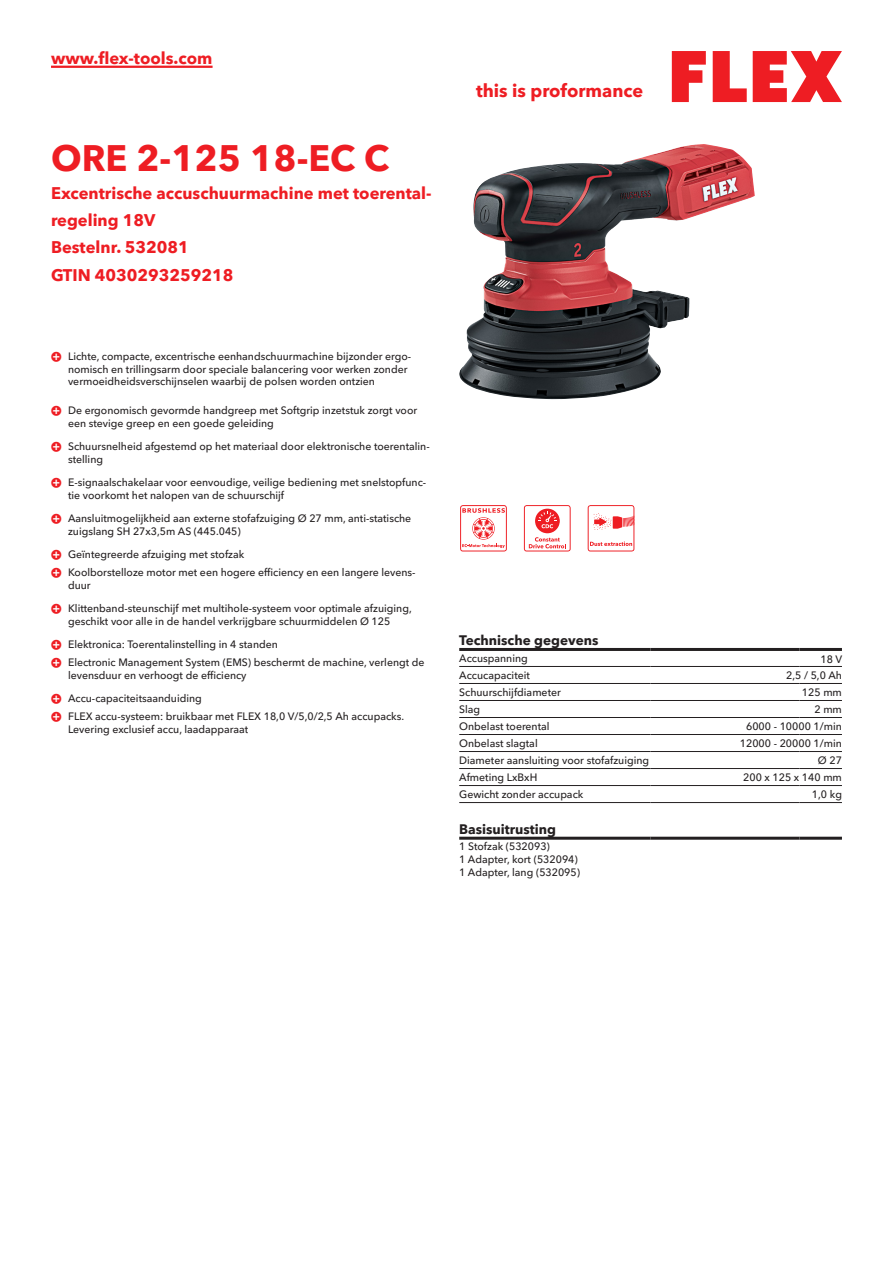
<style>
.page{position:relative;width:893px;height:1263px;background:#fff}
.page>*{position:absolute;margin:0;border:0;box-sizing:border-box;transform-origin:0 0}
.CB_AF_Product-name{font:700 36px "Avenir Next W1 G";color:#ee1d23}
.t1{font:700 18px "Avenir Next W1 G";color:#ee1d23}
.CB_AF_Product-short{font:700 16.5px/27px "Avenir Next W1 G";color:#ee1d23}
.CB_AF_Order-number{font:700 16.5px "Avenir Next W1 G";color:#ee1d23}
.CB_AF_Table-headline{font:700 13.5px "Avenir Next W1 G";color:#231f20}
.CB_AF_Table-specific{font:500 10.5px/12.6px "Avenir Next W1 G";color:#231f20}
</style>
<div class="page">
<svg style="left:672px;top:51px;width:34px;height:51px"></svg>
<svg style="left:713px;top:51px;width:34px;height:51px"></svg>
<svg style="left:753px;top:51px;width:89px;height:51px"></svg>
<hr style="left:51px;top:66px;width:162px;height:2px;background:#ee1d23">
<img style="left:459px;top:144px;width:296px;height:256px">
<hr style="left:459px;top:666px;width:192px;height:1px;background:#231f20">
<hr style="left:651px;top:666px;width:148px;height:1px;background:#231f20">
<hr style="left:799px;top:666px;width:43px;height:1px;background:#231f20">
<hr style="left:459px;top:683px;width:192px;height:1px;background:#231f20">
<hr style="left:651px;top:683px;width:148px;height:1px;background:#231f20">
<hr style="left:799px;top:683px;width:43px;height:1px;background:#231f20">
<hr style="left:459px;top:700px;width:192px;height:1px;background:#231f20">
<hr style="left:651px;top:700px;width:148px;height:1px;background:#231f20">
<hr style="left:799px;top:700px;width:43px;height:1px;background:#231f20">
<hr style="left:459px;top:717px;width:192px;height:1px;background:#231f20">
<hr style="left:651px;top:717px;width:148px;height:1px;background:#231f20">
<hr style="left:799px;top:717px;width:43px;height:1px;background:#231f20">
<hr style="left:459px;top:734px;width:192px;height:1px;background:#231f20">
<hr style="left:651px;top:734px;width:148px;height:1px;background:#231f20">
<hr style="left:799px;top:734px;width:43px;height:1px;background:#231f20">
<hr style="left:459px;top:751px;width:192px;height:1px;background:#231f20">
<hr style="left:651px;top:751px;width:148px;height:1px;background:#231f20">
<hr style="left:799px;top:751px;width:43px;height:1px;background:#231f20">
<hr style="left:459px;top:768px;width:192px;height:1px;background:#231f20">
<hr style="left:651px;top:768px;width:148px;height:1px;background:#231f20">
<hr style="left:799px;top:768px;width:43px;height:1px;background:#231f20">
<hr style="left:459px;top:785px;width:192px;height:1px;background:#231f20">
<hr style="left:651px;top:785px;width:148px;height:1px;background:#231f20">
<hr style="left:799px;top:785px;width:43px;height:1px;background:#231f20">
<hr style="left:459px;top:802px;width:192px;height:1px;background:#231f20">
<hr style="left:651px;top:802px;width:148px;height:1px;background:#231f20">
<hr style="left:799px;top:802px;width:43px;height:1px;background:#231f20">
<hr style="left:459px;top:648px;width:192px;height:3px;background:#231f20">
<hr style="left:651px;top:648px;width:148px;height:3px;background:#231f20">
<hr style="left:799px;top:648px;width:43px;height:3px;background:#231f20">
<hr style="left:459px;top:837px;width:192px;height:3px;background:#231f20">
<hr style="left:651px;top:837px;width:148px;height:3px;background:#231f20">
<hr style="left:799px;top:837px;width:43px;height:3px;background:#231f20">
<svg style="left:460px;top:505px;width:47px;height:46px"></svg>
<svg style="left:524px;top:505px;width:47px;height:46px"></svg>
<svg style="left:588px;top:505px;width:46px;height:46px"></svg>
<h3 class="CB_AF_Product-short" style="left:51px;top:43px;width:163px">www.flex-tools.com</h3>
<p class="CB_AF_Product-name" style="left:51px;top:130px;width:340px">ORE 2-125 18-EC C</p>
<p class="CB_AF_Product-short" style="left:51px;top:178px;width:382px">Excentrische accuschuurmachine met toerental&shy;regeling 18V</p>
<p class="CB_AF_Order-number" style="left:51px;top:234px;width:139px">Bestelnr. 532081</p>
<p class="CB_AF_Order-number" style="left:51px;top:262px;width:184px">GTIN 4030293259218</p>
<h2 class="t1" style="left:476px;top:77px;width:169px">this is proformance</h2>
<p class="CB_AF_Table-specific" style="left:68px;top:349px;width:345px">Lichte, compacte, excentrische eenhandschuurmachine bijzonder ergo&shy;nomisch en trillingsarm door speciale balancering voor werken zonder vermoeidheidsverschijnselen waarbij de polsen worden ontzien</p>
<p class="CB_AF_Table-specific" style="left:68px;top:403px;width:351px">De ergonomisch gevormde handgreep met Softgrip inzetstuk zorgt voor een stevige greep en een goede geleiding</p>
<p class="CB_AF_Table-specific" style="left:68px;top:439px;width:363px">Schuursnelheid afgestemd op het materiaal door elektronische toerentalin&shy;stelling</p>
<p class="CB_AF_Table-specific" style="left:68px;top:475px;width:360px">E-signaalschakelaar voor eenvoudige, veilige bediening met snelstopfunc&shy;tie voorkomt het nalopen van de schuurschijf</p>
<p class="CB_AF_Table-specific" style="left:68px;top:511px;width:345px">Aansluitmogelijkheid aan externe stofafzuiging Ø 27 mm, anti-statische zuigslang SH 27x3,5m AS (445.045)</p>
<p class="CB_AF_Table-specific" style="left:68px;top:547px;width:178px">Geïntegreerde afzuiging met stofzak</p>
<p class="CB_AF_Table-specific" style="left:68px;top:565px;width:349px">Koolborstelloze motor met een hogere efficiency en een langere levens&shy;duur</p>
<p class="CB_AF_Table-specific" style="left:68px;top:601px;width:345px">Klittenband-steunschijf met multihole-systeem voor optimale afzuiging, geschikt voor alle in de handel verkrijgbare schuurmiddelen Ø 125</p>
<p class="CB_AF_Table-specific" style="left:68px;top:637px;width:211px">Elektronica: Toerentalinstelling in 4 standen</p>
<p class="CB_AF_Table-specific" style="left:68px;top:655px;width:358px">Electronic Management System (EMS) beschermt de machine, verlengt de levensduur en verhoogt de efficiency</p>
<p class="CB_AF_Table-specific" style="left:68px;top:691px;width:135px">Accu-capaciteitsaanduiding</p>
<p class="CB_AF_Table-specific" style="left:68px;top:709px;width:338px">FLEX accu-systeem: bruikbaar met FLEX 18,0 V/5,0/2,5 Ah accupacks.<br>Levering exclusief accu, laadapparaat</p>
<p class="CB_AF_Table-headline" style="left:459px;top:630px;width:141px">Technische gegevens</p>
<p class="CB_AF_Table-specific" style="left:459px;top:651px;width:70px">Accuspanning</p>
<p class="CB_AF_Table-specific" style="left:820px;top:652px;width:23px">18 V</p>
<p class="CB_AF_Table-specific" style="left:459px;top:668px;width:72px">Accucapaciteit</p>
<p class="CB_AF_Table-specific" style="left:786px;top:668px;width:57px">2,5 / 5,0 Ah</p>
<p class="CB_AF_Table-specific" style="left:459px;top:685px;width:103px">Schuurschijfdiameter</p>
<p class="CB_AF_Table-specific" style="left:802px;top:685px;width:41px">125 mm</p>
<p class="CB_AF_Table-specific" style="left:459px;top:702px;width:23px">Slag</p>
<p class="CB_AF_Table-specific" style="left:814px;top:702px;width:29px">2 mm</p>
<p class="CB_AF_Table-specific" style="left:459px;top:719px;width:92px">Onbelast toerental</p>
<p class="CB_AF_Table-specific" style="left:746px;top:719px;width:97px">6000 - 10000 1/min</p>
<p class="CB_AF_Table-specific" style="left:459px;top:736px;width:80px">Onbelast slagtal</p>
<p class="CB_AF_Table-specific" style="left:740px;top:736px;width:104px">12000 - 20000 1/min</p>
<p class="CB_AF_Table-specific" style="left:459px;top:753px;width:191px">Diameter aansluiting voor stofafzuiging</p>
<p class="CB_AF_Table-specific" style="left:818px;top:753px;width:26px">Ø 27</p>
<p class="CB_AF_Table-specific" style="left:459px;top:770px;width:80px">Afmeting LxBxH</p>
<p class="CB_AF_Table-specific" style="left:743px;top:770px;width:100px">200 x 125 x 140 mm</p>
<p class="CB_AF_Table-specific" style="left:459px;top:787px;width:126px">Gewicht zonder accupack</p>
<p class="CB_AF_Table-specific" style="left:812px;top:787px;width:32px">1,0 kg</p>
<p class="CB_AF_Table-headline" style="left:459px;top:818px;width:98px">Basisuitrusting</p>
<p class="CB_AF_Table-specific" style="left:459px;top:839px;width:122px">1 Stofzak (532093)<br>1 Adapter, kort (532094)<br>1 Adapter, lang (532095)</p>
</div>
